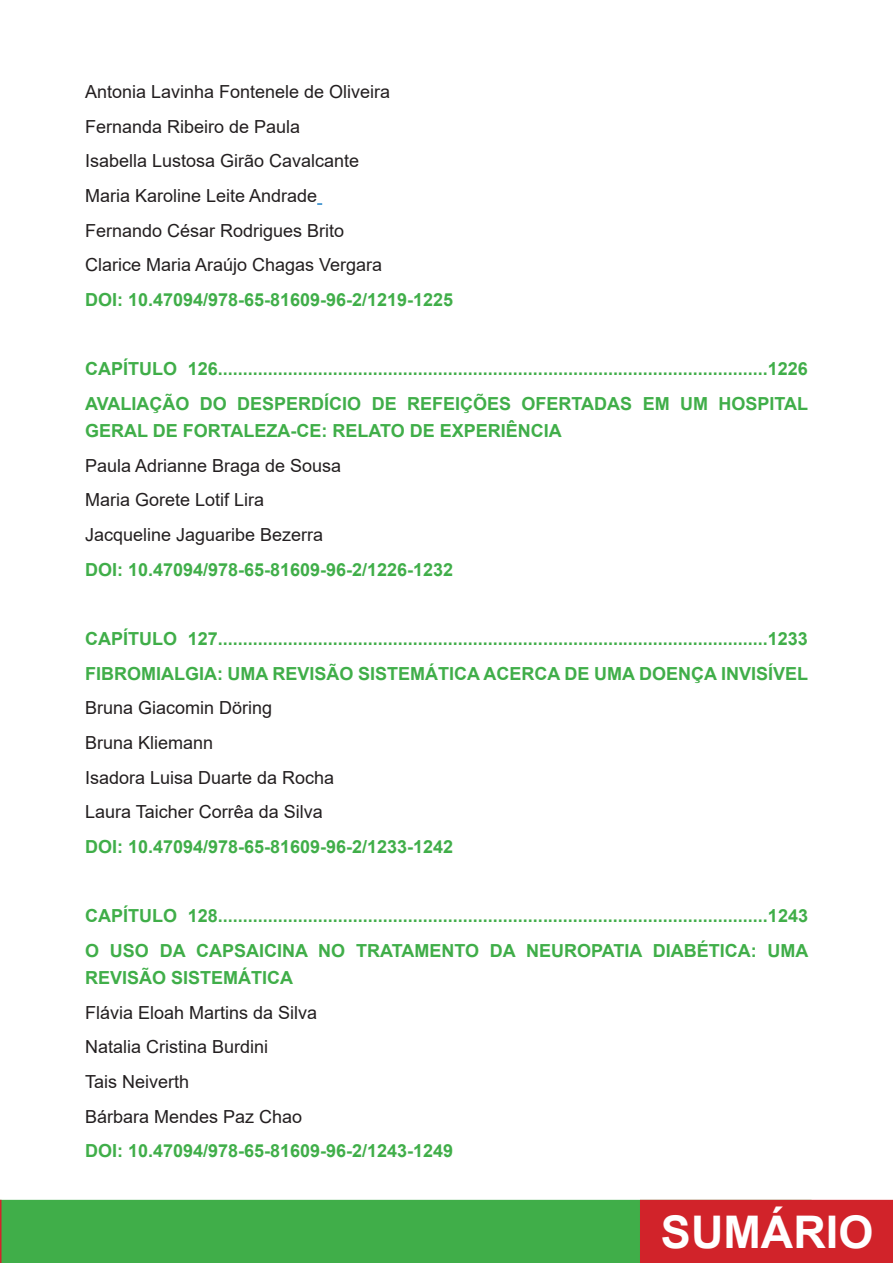
<style>
.page{position:relative;width:893px;height:1263px;background:#fff}
.page>*{position:absolute;margin:0;border:0;box-sizing:border-box;transform-origin:0 0}
.t1{font:700 45px "Arial";color:#fff}
.t2{font:700 18px/27px "Arial";color:#40ae49}
.t3{font:18px "Arial";color:#231f20}
</style>
<div class="page">
<div style="left:0;top:1200px;width:812px;height:63px;background:#40ae49"></div>
<svg style="left:0;top:1200px;width:2px;height:63px"></svg>
<div style="left:640px;top:1200px;width:253px;height:63px;background:#d1232a"></div>
<p class="t3" style="left:85px;top:79px;width:307px">Antonia Lavinha Fontenele de Oliveira</p>
<p class="t3" style="left:85px;top:114px;width:217px">Fernanda Ribeiro de Paula</p>
<p class="t3" style="left:85px;top:149px;width:276px">Isabella Lustosa Girão Cavalcante</p>
<p class="t3" style="left:85px;top:183px;width:234px">Maria Karoline Leite Andrade</p>
<p class="t3" style="left:85px;top:218px;width:261px">Fernando César Rodrigues Brito</p>
<p class="t3" style="left:85px;top:253px;width:299px">Clarice Maria Araújo Chagas Vergara</p>
<p class="t2" style="left:85px;top:286px;width:370px">DOI: 10.47094/978-65-81609-96-2/1219-1225</p>
<p class="t2" style="left:85px;top:356px;width:724px">CAPÍTULO 126..............................................................................................................1226</p>
<p class="t2" style="left:85px;top:390px;width:725px">AVALIAÇÃO DO DESPERDÍCIO DE REFEIÇÕES OFERTADAS EM UM HOSPITAL<br>GERAL DE FORTALEZA-CE: RELATO DE EXPERIÊNCIA</p>
<p class="t3" style="left:85px;top:453px;width:258px">Paula Adrianne Braga de Sousa</p>
<p class="t3" style="left:85px;top:488px;width:181px">Maria Gorete Lotif Lira</p>
<p class="t3" style="left:85px;top:522px;width:240px">Jacqueline Jaguaribe Bezerra</p>
<p class="t2" style="left:85px;top:556px;width:370px">DOI: 10.47094/978-65-81609-96-2/1226-1232</p>
<p class="t2" style="left:85px;top:625px;width:724px">CAPÍTULO 127..............................................................................................................1233</p>
<p class="t2" style="left:85px;top:660px;width:725px">FIBROMIALGIA: UMA REVISÃO SISTEMÁTICA ACERCA DE UMA DOENÇA INVISÍVEL</p>
<p class="t3" style="left:85px;top:696px;width:189px">Bruna Giacomin Döring</p>
<p class="t3" style="left:85px;top:730px;width:130px">Bruna Kliemann</p>
<p class="t3" style="left:85px;top:765px;width:251px">Isadora Luisa Duarte da Rocha</p>
<p class="t3" style="left:85px;top:799px;width:239px">Laura Taicher Corrêa da Silva</p>
<p class="t2" style="left:85px;top:833px;width:370px">DOI: 10.47094/978-65-81609-96-2/1233-1242</p>
<p class="t2" style="left:85px;top:903px;width:724px">CAPÍTULO 128..............................................................................................................1243</p>
<p class="t2" style="left:85px;top:937px;width:725px">O USO DA CAPSAICINA NO TRATAMENTO DA NEUROPATIA DIABÉTICA: UMA<br>REVISÃO SISTEMÁTICA</p>
<p class="t3" style="left:85px;top:1000px;width:234px">Flávia Eloah Martins da Silva</p>
<p class="t3" style="left:85px;top:1034px;width:185px">Natalia Cristina Burdini</p>
<p class="t3" style="left:85px;top:1069px;width:106px">Tais Neiverth</p>
<p class="t3" style="left:85px;top:1104px;width:219px">Bárbara Mendes Paz Chao</p>
<p class="t2" style="left:85px;top:1137px;width:370px">DOI: 10.47094/978-65-81609-96-2/1243-1249</p>
<h1 class="t1" style="left:661px;top:1200px;width:214px">SUMÁRIO</h1>
</div>
